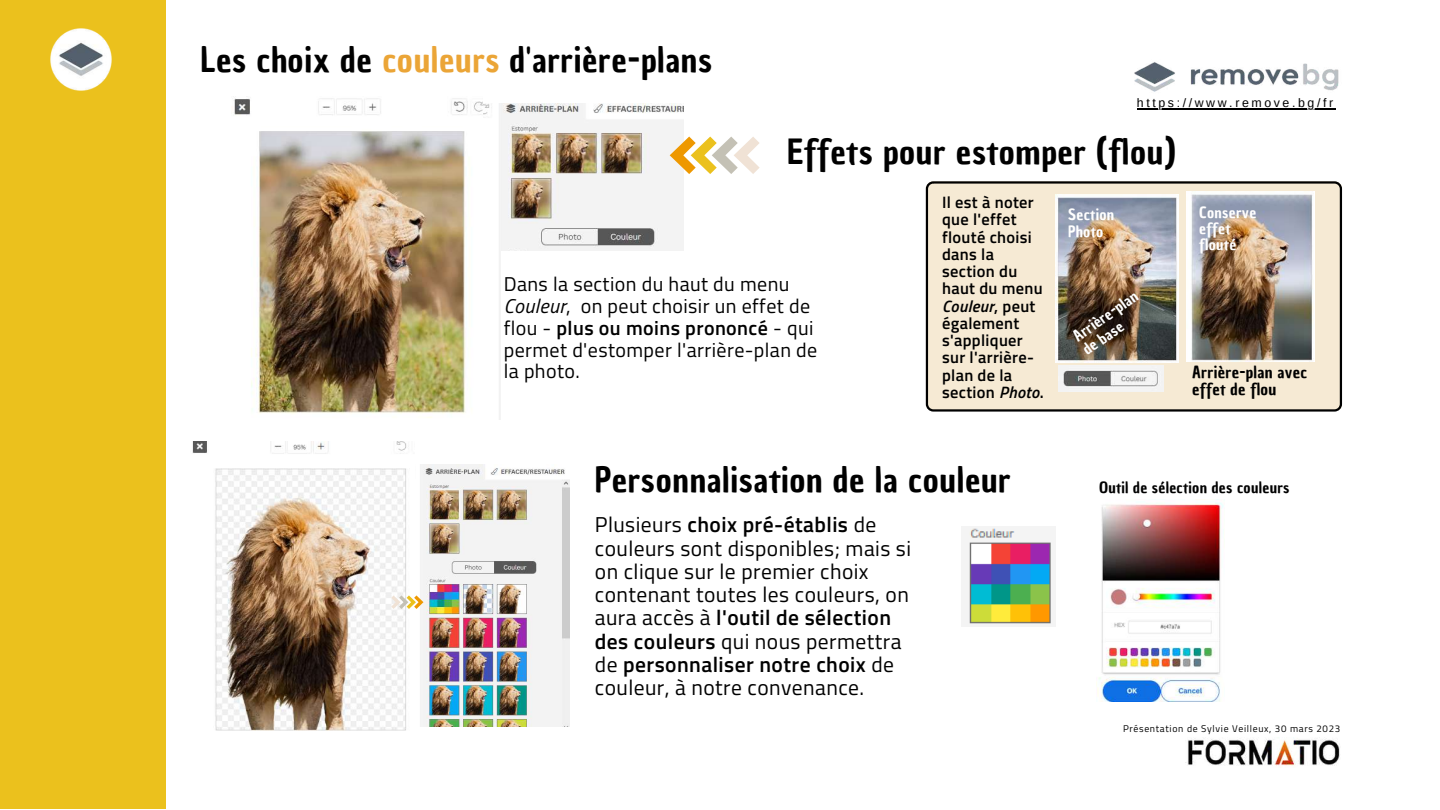
<style>
.page{position:relative;width:1440px;height:810px;background:#fff}
.page>*{position:absolute;margin:0;border:0;box-sizing:border-box;transform-origin:0 0}
.t1{font:33.9px "Chau Philomene One";letter-spacing:.02em;color:#000}
.t2{font:21.5px/23.2px "Titillium Web";letter-spacing:.02em;color:#000}
.t3{font:20px/21.8px "Titillium Web";letter-spacing:.02em;color:#000}
.t4{font:600 16.4px/17.2px "Titillium Web";letter-spacing:.02em;color:#000}
.t5{font:16.2px/17.2px "Chau Philomene One";letter-spacing:.02em;color:#000}
.t6{font:15.2px/16.4px "Chau Philomene One";letter-spacing:.02em;color:#fff}
.t7{font:15.2px "Chau Philomene One";letter-spacing:.02em;color:#000}
.t8{font:12.3px "Arimo";letter-spacing:.21em;color:#000}
.t9{font:9.7px "Titillium Web";letter-spacing:.07em;color:#000}
.s1{color:#eba537}
.s2{font-style:italic}
.s3{font-weight:600}
</style>
<div class="page">
<svg style="left:926px;top:181px;width:416px;height:231px;background:#e8ddc8"></svg>
<div style="left:0;top:0;width:166px;height:809px;background:#ebc11d"></div>
<img style="left:50px;top:28px;width:62px;height:63px">
<img style="left:482px;top:104px;width:202px;height:315px">
<div style="left:502px;top:252px;width:199px;height:176px;background:#fff"></div>
<svg style="left:670px;top:137px;width:90px;height:37px"></svg>
<img style="left:234px;top:98px;width:248px;height:320px">
<img style="left:962px;top:526px;width:94px;height:101px">
<img style="left:1096px;top:502px;width:128px;height:200px">
<img style="left:420px;top:464px;width:149px;height:263px">
<img style="left:192px;top:441px;width:217px;height:290px">
<svg style="left:391px;top:595px;width:32px;height:14px"></svg>
<img style="left:1134px;top:62px;width:205px;height:30px">
<img style="left:1186px;top:192px;width:129px;height:169px">
<img style="left:1056px;top:194px;width:123px;height:168px">
<hr style="left:1137px;top:108px;width:199px;height:1px;background:#000">
<img style="left:1058px;top:365px;width:105px;height:27px">
<img style="left:1187px;top:738px;width:153px;height:28px">
<h1 class="t1" style="left:201px;top:37px;width:513px">Les choix de <span class="s1">couleurs</span> d'arrière-plans</h1>
<p class="t8" style="left:1137px;top:96px;width:198px">https://www.remove.bg/fr</p>
<h1 class="t1" style="left:787px;top:129px;width:390px">Effets pour estomper (flou)</h1>
<p class="t3" style="left:504px;top:273px;width:315px">Dans la section du haut du menu<br><span class="s2">Couleur</span>, on peut choisir un effet de flou - <span class="s3">plus ou moins prononcé</span> - qui permet d'estomper l'arrière-plan de la photo.</p>
<p class="t4" style="left:942px;top:193px;width:103px">Il est à noter que l'effet flouté choisi dans la section du haut du menu<br><span class="s2">Couleur</span>, peut également s'appliquer sur l'arrière&shy;plan de la section <span class="s2">Photo</span>.</p>
<p class="t6" style="left:1068px;top:207px;width:48px">Section<br>Photo</p>
<p class="t6" style="left:1199px;top:204px;width:59px">Conserve effet flouté</p>
<p class="t6" style="left:1070px;top:331px;width:77px;rotate:-35deg">Arrière-plan de base</p>
<p class="t5" style="left:1192px;top:364px;width:116px">Arrière-plan avec effet de flou</p>
<h1 class="t1" style="left:595px;top:457px;width:417px">Personnalisation de la couleur</h1>
<p class="t2" style="left:595px;top:513px;width:318px">Plusieurs <span class="s3">choix pré-établis</span> de couleurs sont disponibles; mais si on clique sur le premier choix contenant toutes les couleurs, on aura accès à <span class="s3">l'outil de sélection des couleurs</span> qui nous permettra de <span class="s3">personnaliser notre choix</span> de couleur, à notre convenance.</p>
<p class="t7" style="left:1099px;top:477px;width:192px">Outil de sélection des couleurs</p>
<p class="t9" style="left:1123px;top:721px;width:219px">Présentation de Sylvie Veilleux, 30 mars 2023</p>
</div>
